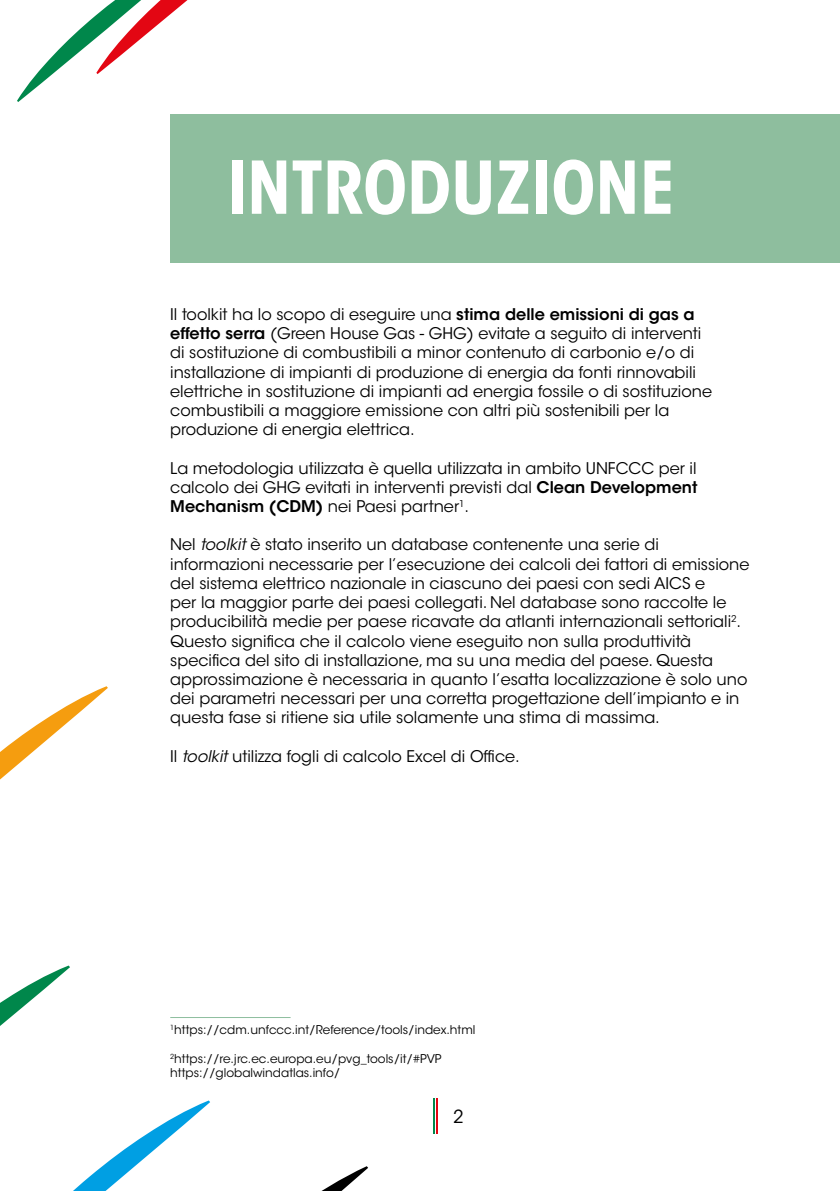
<style>
.page{position:relative;width:840px;height:1191px;background:#fff}
.page>*{position:absolute;margin:0;border:0;box-sizing:border-box;transform-origin:0 0}
.t1{font:700 condensed 72px "ITC Avant Garde Std";color:#fff}
.t2{font:18px "ITC Avant Garde Std";color:#000}
.t3{font:16px/19.2px "ITC Avant Garde Std";color:#000}
.t4{font:12px/14.4px "ITC Avant Garde Std";color:#000}
.s1{font-weight:600}
.s2{font-style:italic}
</style>
<div class="page">
<svg style="left:0;top:686px;width:108px;height:94px"></svg>
<svg style="left:0;top:965px;width:368px;height:226px"></svg>
<svg style="left:17px;top:0;width:171px;height:102px"></svg>
<svg style="left:434px;top:1098px;width:1px;height:36px"></svg>
<hr style="left:433px;top:1098px;width:1px;height:36px;background:#00874b">
<hr style="left:436px;top:1098px;width:1px;height:36px;background:#e30613">
<div style="left:170px;top:114px;width:669px;height:149px;background:#8ebe9e"></div>
<hr style="left:170px;top:1017px;width:120px;height:1px;background:#8ebe9e">
<h1 class="t1" style="left:227px;top:142px;width:449px">INTRODUZIONE</h1>
<p class="t3" style="left:170px;top:305px;width:543px">Il toolkit ha lo scopo di eseguire una <span class="s1">stima delle emissioni di gas a effetto serra</span> (Green House Gas - GHG) evitate a seguito di interventi di sostituzione di combustibili a minor contenuto di carbonio e/o di installazione di impianti di produzione di energia da fonti rinnovabili elettriche in sostituzione di impianti ad energia fossile o di sostituzione combustibili a maggiore emissione con altri più sostenibili per la produzione di energia elettrica.</p>
<p class="t3" style="left:170px;top:458px;width:528px;text-align:justify">La metodologia utilizzata è quella utilizzata in ambito UNFCCC per il calcolo dei GHG evitati in interventi previsti dal <span class="s1">Clean Development Mechanism (CDM)</span> nei Paesi partner<sup>1</sup>.</p>
<p class="t3" style="left:170px;top:535px;width:580px">Nel <span class="s2">toolkit</span> è stato inserito un database contenente una serie di informazioni necessarie per l’esecuzione dei calcoli dei fattori di emissione del sistema elettrico nazionale in ciascuno dei paesi con sedi AICS e<br>per la maggior parte dei paesi collegati. Nel database sono raccolte le producibilità medie per paese ricavate da atlanti internazionali settoriali<sup>2</sup>.<br>Questo significa che il calcolo viene eseguito non sulla produttività specifica del sito di installazione, ma su una media del paese. Questa approssimazione è necessaria in quanto l’esatta localizzazione è solo uno dei parametri necessari per una corretta progettazione dell’impianto e in questa fase si ritiene sia utile solamente una stima di massima.</p>
<p class="t3" style="left:170px;top:746px;width:351px">Il <span class="s2">toolkit</span> utilizza fogli di calcolo Excel di Office.</p>
<p class="t4" style="left:170px;top:1022px;width:306px"><sup>1</sup>https://cdm.unfccc.int/Reference/tools/index.html</p>
<p class="t4" style="left:170px;top:1051px;width:272px"><sup>2</sup>https://re.jrc.ec.europa.eu/pvg_tools/it/#PVP https://globalwindatlas.info/</p>
<p class="t2" style="left:453px;top:1106px;width:12px">2</p>
</div>
